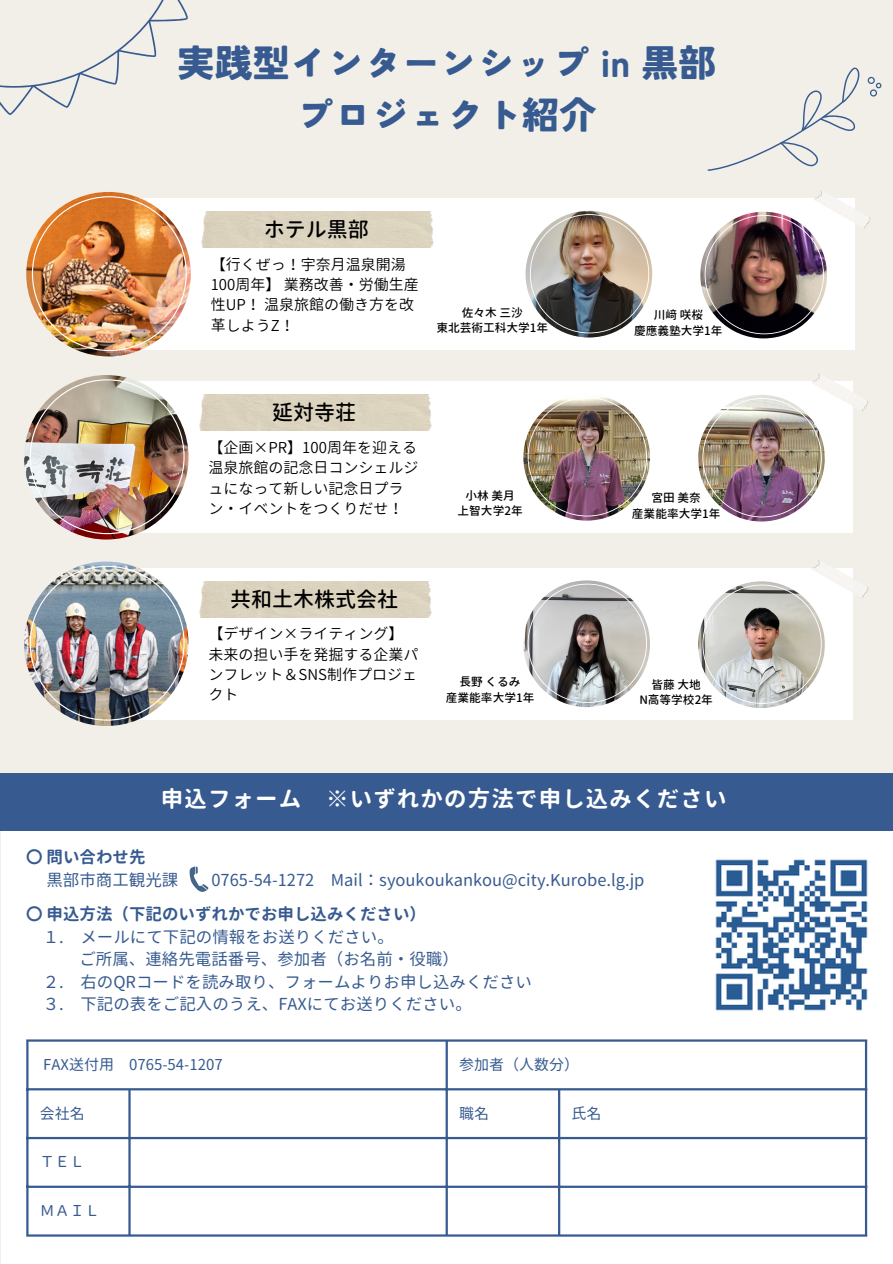
<style>
.page{position:relative;width:893px;height:1264px;background:#fff}
.page>*{position:absolute;margin:0;border:0;box-sizing:border-box;transform-origin:0 0}
.t1{font:900 37.5px/51.8px "Tsunagi Gothic";color:#375b90;text-align:center}
.t2{font:700 22.5px "Gen Jyuu Gothic";letter-spacing:.05em;color:#fff}
.t3{font:500 21px "Gen Jyuu Gothic";color:#000}
.t4{font:16.5px/22.5px "Gen Jyuu Gothic";color:#375b90}
.t5{font:700 16.5px "Gen Jyuu Gothic";color:#375b90}
.t6{font:15px/20.2px "Gen Jyuu Gothic";color:#000}
.t7{font:15px "Gen Jyuu Gothic";color:#375b90}
.t8{font:500 11.7px/15.6px "Gen Jyuu Gothic";color:#000;text-align:center}
.s1{font-weight:700}
</style>
<div class="page">
<div style="left:0;top:0;width:892px;height:1263px;background:#f1efe8"></div>
<svg style="left:0;top:0;width:188px;height:115px"></svg>
<div style="left:0;top:773px;width:892px;height:57px;background:#375b90"></div>
<div style="left:2px;top:830px;width:890px;height:433px;background:#fff"></div>
<hr style="left:26px;top:1041px;width:3px;height:193px;background:#375b90">
<hr style="left:128px;top:1090px;width:3px;height:144px;background:#375b90">
<hr style="left:445px;top:1041px;width:3px;height:193px;background:#375b90">
<hr style="left:558px;top:1090px;width:2px;height:144px;background:#375b90">
<hr style="left:864px;top:1041px;width:3px;height:193px;background:#375b90">
<hr style="left:26px;top:1039px;width:841px;height:2px;background:#375b90">
<hr style="left:26px;top:1088px;width:841px;height:2px;background:#375b90">
<hr style="left:26px;top:1136px;width:841px;height:3px;background:#375b90">
<hr style="left:26px;top:1185px;width:841px;height:2px;background:#375b90">
<hr style="left:26px;top:1234px;width:841px;height:2px;background:#375b90">
<svg style="left:189px;top:866px;width:19px;height:26px"></svg>
<div style="left:130px;top:198px;width:724px;height:152px;background:#fff"></div>
<img style="left:26px;top:192px;width:165px;height:164px;border-radius:50%">
<img style="left:32px;top:196px;width:155px;height:155px">
<div style="left:201px;top:212px;width:233px;height:36px;background:#dbd3be"></div>
<img style="left:525px;top:211px;width:127px;height:126px;border-radius:50%">
<img style="left:530px;top:214px;width:119px;height:119px">
<div style="left:127px;top:381px;width:725px;height:152px;background:#fff"></div>
<img style="left:24px;top:375px;width:164px;height:164px;border-radius:50%">
<img style="left:30px;top:379px;width:155px;height:155px">
<div style="left:199px;top:395px;width:233px;height:36px;background:#dbd3be"></div>
<img style="left:812px;top:373px;width:56px;height:39px">
<img style="left:523px;top:394px;width:127px;height:126px;border-radius:50%">
<img style="left:698px;top:395px;width:126px;height:126px;border-radius:50%">
<img style="left:527px;top:397px;width:120px;height:119px">
<img style="left:702px;top:398px;width:119px;height:119px">
<div style="left:127px;top:568px;width:725px;height:151px;background:#fff"></div>
<img style="left:24px;top:561px;width:164px;height:165px;border-radius:50%">
<img style="left:30px;top:565px;width:155px;height:155px">
<div style="left:199px;top:581px;width:233px;height:36px;background:#dbd3be"></div>
<img style="left:812px;top:560px;width:57px;height:39px">
<img style="left:523px;top:580px;width:127px;height:127px;border-radius:50%">
<img style="left:698px;top:581px;width:126px;height:127px;border-radius:50%">
<svg style="left:527px;top:583px;width:120px;height:120px"></svg>
<svg style="left:702px;top:584px;width:119px;height:120px"></svg>
<svg style="left:704px;top:67px;width:178px;height:267px"></svg>
<img style="left:715px;top:859px;width:153px;height:152px">
<p class="t1" style="left:177px;top:37px;width:540px">実践型インターンシップ in 黒部プロジェクト紹介</p>
<p class="t3" style="left:264px;top:215px;width:106px">ホテル黒部</p>
<p class="t6" style="left:211px;top:254px;width:209px">【行くぜっ！宇奈月温泉開湯<br>100周年】業務改善・労働生産性UP！温泉旅館の働き方を改革しようZ！</p>
<p class="t8" style="left:462px;top:304px;width:62px">佐々木 三沙</p>
<p class="t8" style="left:436px;top:320px;width:113px">東北芸術工科大学1年</p>
<p class="t3" style="left:272px;top:398px;width:85px">延対寺荘</p>
<p class="t6" style="left:208px;top:437px;width:211px">【企画×PR】100周年を迎える温泉旅館の記念日コンシェルジュになって新しい記念日プラン・イベントをつくりだせ！</p>
<h2 class="t8" style="left:465px;top:487px;width:51px">小林 美月</h2>
<p class="t8" style="left:457px;top:503px;width:67px">上智大学2年</p>
<p class="t3" style="left:230px;top:584px;width:169px">共和土木株式会社</p>
<p class="t6" style="left:208px;top:623px;width:211px">【デザイン×ライティング】未来の担い手を発掘する企業パンフレット＆SNS制作プロジェクト</p>
<h5 class="t8" style="left:459px;top:674px;width:62px">長野 くるみ</h5>
<h2 class="t8" style="left:446px;top:689px;width:90px">産業能率大学1年</h2>
<h3 class="t8" style="left:653px;top:307px;width:51px">川﨑 咲桜</h3>
<p class="t8" style="left:634px;top:322px;width:90px">慶應義塾大学1年</p>
<p class="t8" style="left:651px;top:490px;width:51px">宮田 美奈</p>
<h3 class="t8" style="left:632px;top:505px;width:90px">産業能率大学1年</h3>
<p class="t8" style="left:639px;top:676px;width:75px">皆藤 大地<br>N高等学校2年</p>
<p class="t2" style="left:161px;top:782px;width:567px">申込フォーム ※いずれかの方法で申し込みください</p>
<h2 class="t4" style="left:46px;top:845px;width:133px;text-indent:-20px"><span class="s1">〇問い合わせ先<br></span>黒部市商工観光課</h2>
<h2 class="t4" style="left:211px;top:868px;width:434px">0765-54-1272 Mail：syoukoukankou@city.Kurobe.lg.jp</h2>
<p class="t5" style="left:26px;top:902px;width:401px">〇申込方法（下記のいずれかでお申し込みください）</p>
<p class="t4" style="left:79px;top:925px;width:381px;text-indent:-37px">１. メールにて下記の情報をお送りください。<br>ご所属、連絡先電話番号、参加者（お名前・役職）</p>
<p class="t4" style="left:43px;top:970px;width:490px">２. 右のQRコードを読み取り、フォームよりお申し込みください</p>
<p class="t4" style="left:43px;top:992px;width:430px">３. 下記の表をご記入のうえ、FAXにてお送りください。</p>
<p class="t7" style="left:43px;top:1053px;width:181px">FAX送付用 0765-54-1207</p>
<p class="t7" style="left:459px;top:1053px;width:121px">参加者（人数分）</p>
<h1 class="t7" style="left:40px;top:1102px;width:46px">会社名</h1>
<p class="t7" style="left:459px;top:1102px;width:31px">職名</p>
<p class="t7" style="left:571px;top:1102px;width:31px">氏名</p>
<p class="t7" style="left:40px;top:1151px;width:46px">ＴＥＬ</p>
<p class="t7" style="left:40px;top:1199px;width:61px">ＭＡＩＬ</p>
</div>
